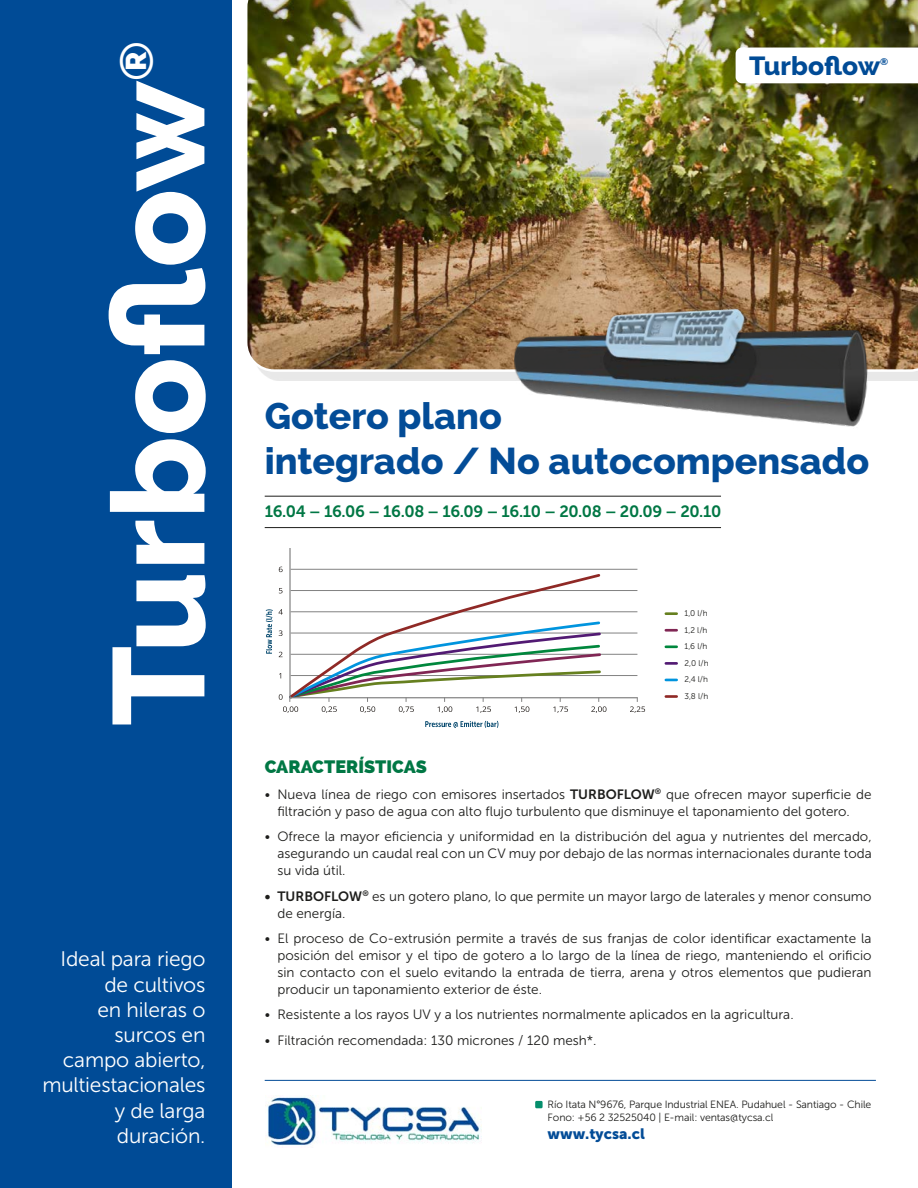
<style>
.page{position:relative;width:918px;height:1188px;background:#fff}
.page>*{position:absolute;margin:0;border:0;box-sizing:border-box;transform-origin:0 0}
.t1{font:800 129.45px "Raleway";color:#fff}
.t2{font:800 47.25px "Raleway";color:#fff}
.t3{font:800 37.5px/45px "Raleway";color:#034c97}
.t4{font:800 26.4px "Raleway";color:#004b96}
.t5{font:21px/25.2px "Museo Sans 300";letter-spacing:-.01em;color:#fff;text-align:right}
.t6{font:800 18px "Raleway";color:#074}
.t7{font:16.35px "Museo Sans 700";letter-spacing:-.02em;color:#074}
.t8{font:15px "Museo Sans 900";color:#034c97}
.t9{font:13.5px/17px "Museo Sans 300";color:#1d1d1b}
.t10{font:10.5px/13.5px "Museo Sans 300";letter-spacing:-.01em;color:#1d1d1b}
.t11{font:800 9.6px "Raleway";color:#004b96}
.t12{font:8.25px/16.5px "Museo Sans 300";color:#1d1d1b}
.s1{font-family:"Museo Sans 700"}
</style>
<div class="page">
<img style="left:247px;top:0;width:671px;height:372px">
<svg style="left:736px;top:48px;width:182px;height:35px"></svg>
<div style="left:0;top:0;width:231px;height:1188px;background:#004b96"></div>
<div style="left:535px;top:1101px;width:8px;height:7px;background:#058e6c"></div>
<hr style="left:265px;top:496px;width:456px;height:1px;background:#1d1d1b">
<hr style="left:265px;top:527px;width:456px;height:1px;background:#1d1d1b">
<img style="left:494px;top:273px;width:394px;height:154px">
<img style="left:266px;top:1095px;width:216px;height:51px">
<hr style="left:265px;top:1080px;width:611px;height:1px;background:#034c97">
<svg style="left:425px;top:721px;width:73px;height:7px"></svg>
<svg style="left:266px;top:609px;width:7px;height:45px"></svg>
<svg style="left:630px;top:699px;width:15px;height:14px"></svg>
<svg style="left:279px;top:567px;width:327px;height:146px"></svg>
<svg style="left:289px;top:548px;width:349px;height:151px"></svg>
<svg style="left:666px;top:629px;width:11px;height:3px"></svg>
<svg style="left:666px;top:645px;width:11px;height:3px"></svg>
<svg style="left:666px;top:662px;width:11px;height:3px"></svg>
<svg style="left:666px;top:612px;width:11px;height:3px"></svg>
<svg style="left:666px;top:679px;width:11px;height:2px"></svg>
<svg style="left:666px;top:695px;width:11px;height:3px"></svg>
<h2 class="t2" style="left:110px;top:81px;width:41px;rotate:-90deg">®</h2>
<h1 class="t1" style="left:85px;top:726px;width:647px;rotate:-90deg">Turboflow</h1>
<h3 class="t5" style="left:42px;top:947px;width:165px">Ideal para riego de cultivos<br>en hileras o surcos en<br>campo abierto, multiestacionales y de larga duración.</h3>
<h3 class="t4" style="left:749px;top:51px;width:133px">Turboflow</h3>
<p class="t11" style="left:880px;top:56px;width:10px">®</p>
<h3 class="t3" style="left:265px;top:394px;width:606px">Gotero plano<br>integrado / No autocompensado</h3>
<p class="t7" style="left:265px;top:502px;width:458px">16.04 – 16.06 – 16.08 – 16.09 – 16.10 – 20.08 – 20.09 – 20.10</p>
<p class="t12" style="left:685px;top:605px;width:26px">1,0 l/h<br>1,2 l/h<br>1,6 l/h<br>2,0 l/h<br>2,4 l/h<br>3,8 l/h</p>
<h3 class="t6" style="left:265px;top:757px;width:164px">CARACTERÍSTICAS</h3>
<p class="t9" style="left:277px;top:786px;width:596px;text-indent:-13px">• Nueva línea de riego con emisores insertados <span class="s1">TURBOFLOW</span><sup>®</sup> que ofrecen mayor superficie de filtración y paso de agua con alto flujo turbulento que disminuye el taponamiento del gotero.</p>
<p class="t9" style="left:277px;top:828px;width:596px;text-align:justify;text-indent:-13px">• Ofrece la mayor eficiencia y uniformidad en la distribución del agua y nutrientes del mercado, asegurando un caudal real con un CV muy por debajo de las normas internacionales durante toda su vida útil.</p>
<p class="t9" style="left:277px;top:888px;width:596px;text-indent:-13px"><span class="s1">• TURBOFLOW</span><sup>®</sup> es un gotero plano, lo que permite un mayor largo de laterales y menor consumo de energía.</p>
<p class="t9" style="left:277px;top:930px;width:596px;text-align:justify;text-indent:-13px">• El proceso de Co-extrusión permite a través de sus franjas de color identificar exactamente la posición del emisor y el tipo de gotero a lo largo de la línea de riego, manteniendo el orificio sin contacto con el suelo evitando la entrada de tierra, arena y otros elementos que pudieran producir un taponamiento exterior de éste.</p>
<p class="t9" style="left:265px;top:1006px;width:530px">• Resistente a los rayos UV y a los nutrientes normalmente aplicados en la agricultura.</p>
<p class="t9" style="left:265px;top:1032px;width:333px">• Filtración recomendada: 130 micrones / 120 mesh*.</p>
<p class="t10" style="left:548px;top:1098px;width:325px">Río Itata N°9676, Parque Industrial ENEA. Pudahuel - Santiago - Chile<br>Fono: +56 2 32525040 | E-mail: ventas@tycsa.cl</p>
<p class="t8" style="left:548px;top:1126px;width:99px">www.tycsa.cl</p>
</div>
